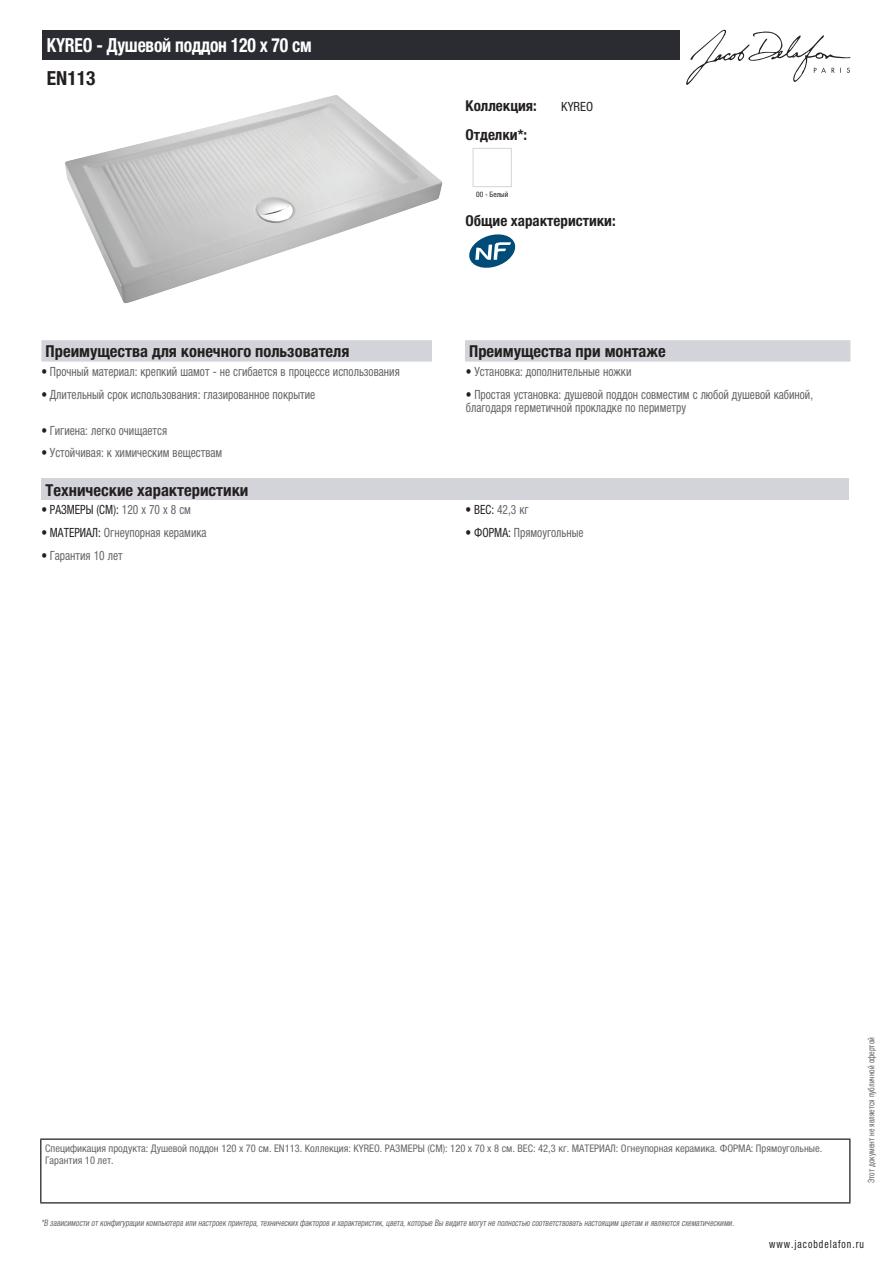
<style>
.page{position:relative;width:893px;height:1263px;background:#fff}
.page>*{position:absolute;margin:0;border:0;box-sizing:border-box;transform-origin:0 0}
.t1{font:700 condensed 19.5px "Helvetica Neue LTCYR";letter-spacing:-.01em;color:#fff;scale:.9 1}
.t2{font:700 condensed 19.5px "Helvetica Neue LTCYR";color:#231f20}
.t3{font:700 condensed 16.5px "Helvetica Neue LTCYR";color:#231f20}
.t4{font:700 condensed 15px "Helvetica Neue LTCYR";color:#231f20}
.t5{font:condensed 12.75px/13.5px "Helvetica Neue LTCYR";color:#626568;scale:.9 1}
.t6{font:condensed 12.75px "Helvetica Neue LTCYR";color:#231f20;scale:.9 1}
.t7{font:condensed 12.75px "Helvetica Neue LTCYR";color:#231f20}
.t8{font:condensed 11.25px "Helvetica Neue LTCYR";letter-spacing:.1em;color:#231f20;scale:.87 1}
.t9{font:condensed 10.5px/12px "Helvetica Neue LTCYR";color:#626568}
.t10{font:italic condensed 9px "Helvetica Neue LTCYR";color:#626568;scale:.87 1}
.t11{font:condensed 9px "Helvetica Neue LTCYR";color:#626568;scale:.87 1}
.t12{font:condensed 7.5px "Helvetica Neue LTCYR";color:#231f20}
.s1{color:#231f20}
.s2{color:#626568}
</style>
<div class="page">
<svg style="left:686px;top:30px;width:164px;height:55px"></svg>
<img style="left:65px;top:95px;width:378px;height:208px">
<div style="left:473px;top:148px;width:39px;height:39px;border:1px solid #d3d4da"></div>
<svg style="left:469px;top:234px;width:46px;height:34px"></svg>
<div style="left:41px;top:340px;width:809px;height:22px;background:#d3d4da"></div>
<div style="left:432px;top:340px;width:33px;height:22px;background:#fff"></div>
<div style="left:41px;top:479px;width:808px;height:21px;background:#d3d4da"></div>
<div style="left:43px;top:30px;width:637px;height:30px;background:#2a2c32"></div>
<hr style="left:40px;top:1138px;width:810px;height:2px;background:#040503">
<hr style="left:40px;top:1140px;width:1px;height:62px;background:#040503">
<hr style="left:849px;top:1140px;width:1px;height:62px;background:#040503">
<hr style="left:40px;top:1202px;width:810px;height:1px;background:#040503">
<h1 class="t1" style="left:47px;top:34px;width:296px">KYREO - Душевой поддон 120 x 70 см</h1>
<h1 class="t2" style="left:47px;top:67px;width:50px">EN113</h1>
<p class="t4" style="left:466px;top:97px;width:73px">Коллекция:</p>
<p class="t7" style="left:561px;top:99px;width:33px">KYREO</p>
<p class="t4" style="left:466px;top:126px;width:63px">Отделки*:</p>
<p class="t12" style="left:476px;top:190px;width:34px">00 - Белый</p>
<p class="t4" style="left:466px;top:212px;width:152px">Общие характеристики:</p>
<p class="t3" style="left:46px;top:342px;width:305px">Преимущества для конечного пользователя</p>
<p class="t3" style="left:469px;top:342px;width:198px">Преимущества при монтаже</p>
<p class="t5" style="left:41px;top:365px;width:400px"><span class="s1">•</span> Прочный материал: крепкий шамот - не сгибается в процессе использования</p>
<p class="t5" style="left:466px;top:365px;width:185px"><span class="s1">•</span> Установка: дополнительные ножки</p>
<p class="t5" style="left:41px;top:387px;width:306px"><span class="s1">•</span> Длительный срок использования: глазированное покрытие</p>
<p class="t5" style="left:466px;top:387px;width:387px"><span class="s1">•</span> Простая установка: душевой поддон совместим с любой душевой кабиной, благодаря герметичной прокладке по периметру</p>
<p class="t5" style="left:41px;top:424px;width:141px"><span class="s1">•</span> Гигиена: легко очищается</p>
<p class="t5" style="left:41px;top:446px;width:203px"><span class="s1">•</span> Устойчивая: к химическим веществам</p>
<p class="t3" style="left:46px;top:481px;width:204px">Технические характеристики</p>
<p class="t6" style="left:41px;top:503px;width:168px">• РАЗМЕРЫ (СМ): <span class="s2">120 x 70 x 8 см</span></p>
<p class="t5" style="left:466px;top:503px;width:72px"><span class="s1">• ВЕС:</span> 42,3 кг</p>
<p class="t5" style="left:41px;top:526px;width:185px"><span class="s1">• МАТЕРИАЛ:</span> Огнеупорная керамика</p>
<p class="t5" style="left:466px;top:526px;width:133px"><span class="s1">• ФОРМА:</span> Прямоугольные</p>
<p class="t5" style="left:41px;top:549px;width:92px"><span class="s1">•</span> Гарантия 10 лет</p>
<p class="t9" style="left:45px;top:1142px;width:779px">Спецификация продукта: Душевой поддон 120 x 70 см. EN113. Коллекция: KYREO. РАЗМЕРЫ (СМ): 120 x 70 x 8 см. ВЕС: 42,3 кг. МАТЕРИАЛ: Огнеупорная керамика. ФОРМА: Прямоугольные.<br>Гарантия 10 лет.</p>
<p class="t10" style="left:41px;top:1218px;width:800px">*В зависимости отконфигурации компьютера или настроек принтера,техническихфакторов и характеристик,цвета,которые Вы видите могутне полностью соответствоватьнастоящим цветам и являются схематическими.</p>
<p class="t11" style="left:866px;top:1183px;width:169px;rotate:-90deg">Этот документ не является публичной офертой</p>
<p class="t8" style="left:769px;top:1237px;width:110px">www.jacobdelafon.ru</p>
</div>
